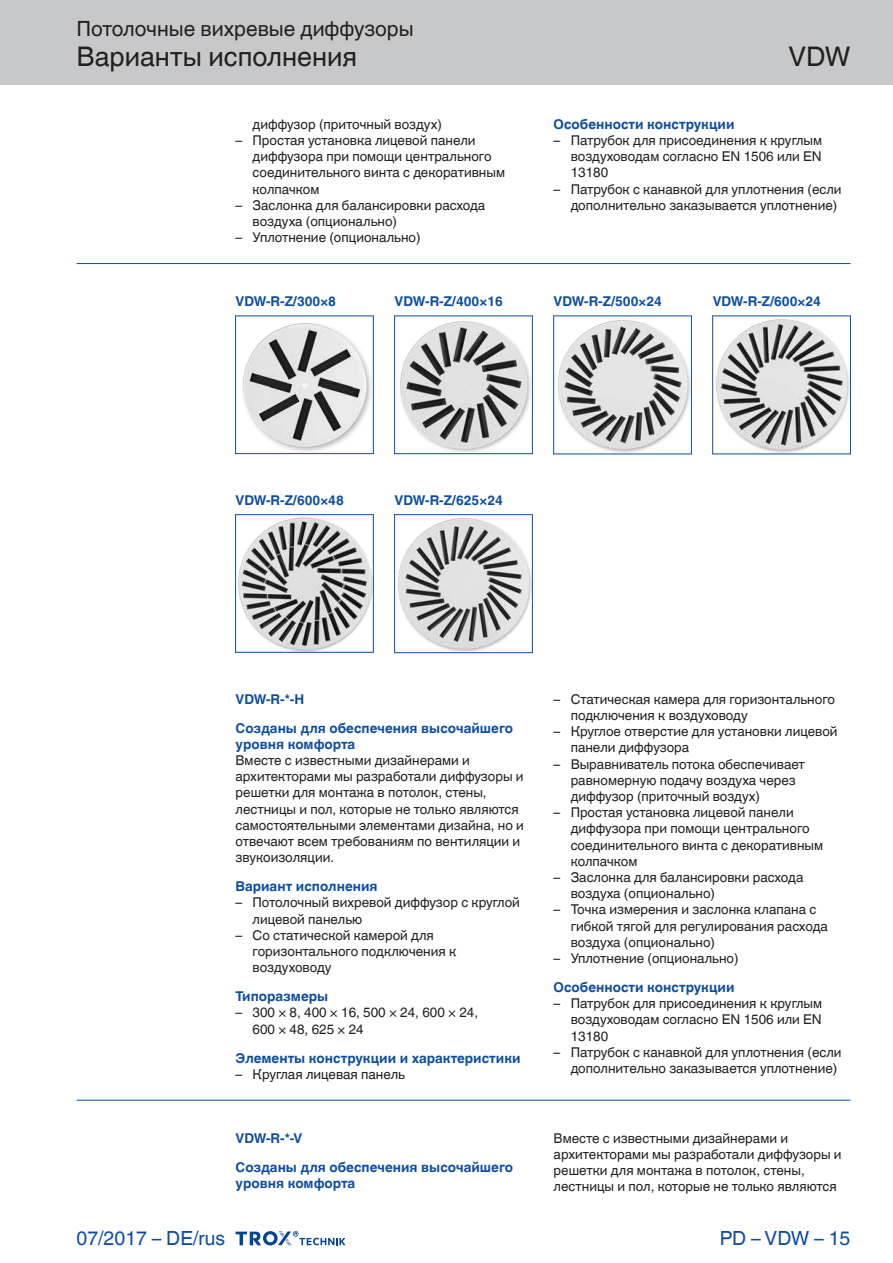
<style>
.page{position:relative;width:893px;height:1263px;background:#fff}
.page>*{position:absolute;margin:0;border:0;box-sizing:border-box;transform-origin:0 0}
.t1{font:27px "TROX Helvetica";color:#231f20}
.t2{font:21px "TROX Helvetica";color:#231f20}
.t3{font:19.5px "TROX Helvetica";color:#0d4da1}
.t4{font:13.5px/16.2px "TROX Helvetica";color:#231f20}
.t5{font:700 13.5px/29px "TROX Helvetica";color:#0d4da1}
</style>
<div class="page">
<div style="left:0;top:0;width:893px;height:85px;background:#c7c8ca"></div>
<svg style="left:236px;top:1231px;width:110px;height:15px"></svg>
<hr style="left:77px;top:263px;width:773px;height:1px;background:#0d4da1">
<hr style="left:77px;top:1100px;width:773px;height:1px;background:#0d4da1">
<img style="left:236px;top:316px;width:137px;height:137px">
<hr style="left:235px;top:315px;width:1px;height:139px;background:#0d4da1">
<hr style="left:373px;top:315px;width:1px;height:139px;background:#0d4da1">
<hr style="left:235px;top:315px;width:138px;height:1px;background:#0d4da1">
<hr style="left:235px;top:453px;width:138px;height:1px;background:#0d4da1">
<img style="left:395px;top:316px;width:137px;height:137px">
<hr style="left:394px;top:315px;width:1px;height:139px;background:#0d4da1">
<hr style="left:532px;top:315px;width:1px;height:139px;background:#0d4da1">
<hr style="left:394px;top:315px;width:138px;height:1px;background:#0d4da1">
<hr style="left:394px;top:453px;width:138px;height:1px;background:#0d4da1">
<img style="left:713px;top:316px;width:137px;height:137px">
<hr style="left:712px;top:315px;width:1px;height:139px;background:#0d4da1">
<hr style="left:850px;top:315px;width:1px;height:139px;background:#0d4da1">
<hr style="left:712px;top:315px;width:138px;height:1px;background:#0d4da1">
<hr style="left:712px;top:453px;width:138px;height:1px;background:#0d4da1">
<img style="left:554px;top:316px;width:137px;height:138px">
<hr style="left:553px;top:315px;width:1px;height:139px;background:#0d4da1">
<hr style="left:691px;top:315px;width:1px;height:139px;background:#0d4da1">
<hr style="left:553px;top:315px;width:138px;height:1px;background:#0d4da1">
<hr style="left:553px;top:454px;width:138px;height:1px;background:#0d4da1">
<img style="left:236px;top:515px;width:137px;height:137px">
<hr style="left:235px;top:514px;width:1px;height:139px;background:#0d4da1">
<hr style="left:373px;top:514px;width:1px;height:139px;background:#0d4da1">
<hr style="left:235px;top:514px;width:138px;height:1px;background:#0d4da1">
<hr style="left:235px;top:652px;width:138px;height:1px;background:#0d4da1">
<img style="left:395px;top:515px;width:137px;height:137px">
<hr style="left:394px;top:514px;width:1px;height:139px;background:#0d4da1">
<hr style="left:532px;top:514px;width:1px;height:139px;background:#0d4da1">
<hr style="left:394px;top:514px;width:138px;height:1px;background:#0d4da1">
<hr style="left:394px;top:652px;width:138px;height:1px;background:#0d4da1">
<h2 class="t2" style="left:77px;top:17px;width:339px">Потолочные вихревые диффузоры</h2>
<h1 class="t1" style="left:77px;top:41px;width:282px">Варианты исполнения</h1>
<p class="t4" style="left:253px;top:116px;width:191px">диффузор (приточный воздух)</p>
<p class="t4" style="left:253px;top:132px;width:254px;text-indent:-17px">– Простая установка лицевой панели диффузора при помощи центрального соединительного винта с декоративным колпачком</p>
<p class="t4" style="left:253px;top:197px;width:234px;text-indent:-17px">– Заслонка для балансировки расхода воздуха (опционально)</p>
<p class="t4" style="left:236px;top:229px;width:187px">– Уплотнение (опционально)</p>
<h1 class="t1" style="left:788px;top:41px;width:64px">VDW</h1>
<p class="t5" style="left:554px;top:110px;width:182px">Особенности конструкции</p>
<p class="t4" style="left:571px;top:132px;width:253px;text-align:justify;text-indent:-17px">– Патрубок для присоединения к круглым воздуховодам согласно EN 1506 или EN 13180</p>
<p class="t4" style="left:571px;top:181px;width:272px;text-indent:-17px">– Патрубок с канавкой для уплотнения (если дополнительно заказывается уплотнение)</p>
<p class="t5" style="left:236px;top:287px;width:102px">VDW-R-Z/300×8</p>
<p class="t5" style="left:395px;top:287px;width:110px">VDW-R-Z/400×16</p>
<p class="t5" style="left:554px;top:287px;width:110px">VDW-R-Z/500×24</p>
<p class="t5" style="left:713px;top:287px;width:110px">VDW-R-Z/600×24</p>
<p class="t5" style="left:236px;top:486px;width:110px">VDW-R-Z/600×48</p>
<p class="t5" style="left:395px;top:486px;width:110px">VDW-R-Z/625×24</p>
<p class="t5" style="left:236px;top:685px;width:279px">VDW-R-*-H<br>Созданы для обеспечения высочайшего</p>
<p class="t5" style="left:236px;top:730px;width:121px">уровня комфорта</p>
<p class="t4" style="left:236px;top:752px;width:290px">Вместе с известными дизайнерами и архитекторами мы разработали диффузоры и решетки для монтажа в потолок, стены, лестницы и пол, которые не только являются самостоятельными элементами дизайна, но и отвечают всем требованиям по вентиляции и звукоизоляции.</p>
<p class="t5" style="left:236px;top:872px;width:144px">Вариант исполнения</p>
<p class="t4" style="left:253px;top:895px;width:269px;text-indent:-17px">– Потолочный вихревой диффузор с круглой лицевой панелью</p>
<p class="t4" style="left:253px;top:927px;width:205px;text-indent:-17px">– Со статической камерой для горизонтального подключения к воздуховоду</p>
<p class="t5" style="left:236px;top:982px;width:94px">Типоразмеры</p>
<p class="t4" style="left:253px;top:1005px;width:227px;text-indent:-17px">– 300 × 8, 400 × 16, 500 × 24, 600 × 24,<br>600 × 48, 625 × 24</p>
<p class="t5" style="left:236px;top:1043px;width:286px">Элементы конструкции и характеристики</p>
<p class="t4" style="left:236px;top:1066px;width:171px">– Круглая лицевая панель</p>
<p class="t5" style="left:236px;top:1124px;width:279px">VDW-R-*-V<br>Созданы для обеспечения высочайшего</p>
<p class="t5" style="left:236px;top:1169px;width:121px">уровня комфорта</p>
<h3 class="t3" style="left:77px;top:1227px;width:150px">07/2017 – DE/rus</h3>
<p class="t4" style="left:571px;top:691px;width:266px;text-indent:-17px">– Статическая камера для горизонтального подключения к воздуховоду</p>
<p class="t4" style="left:571px;top:723px;width:268px;text-indent:-17px">– Круглое отверстие для установки лицевой панели диффузора</p>
<p class="t4" style="left:571px;top:756px;width:236px;text-indent:-17px">– Выравниватель потока обеспечивает равномерную подачу воздуха через диффузор (приточный воздух)</p>
<p class="t4" style="left:571px;top:804px;width:254px;text-indent:-17px">– Простая установка лицевой панели диффузора при помощи центрального соединительного винта с декоративным колпачком</p>
<p class="t4" style="left:571px;top:869px;width:234px;text-indent:-17px">– Заслонка для балансировки расхода воздуха (опционально)</p>
<p class="t4" style="left:571px;top:901px;width:259px;text-indent:-17px">– Точка измерения и заслонка клапана с гибкой тягой для регулирования расхода воздуха (опционально)</p>
<p class="t4" style="left:554px;top:950px;width:187px">– Уплотнение (опционально)</p>
<p class="t5" style="left:554px;top:973px;width:182px">Особенности конструкции</p>
<p class="t4" style="left:571px;top:995px;width:253px;text-align:justify;text-indent:-17px">– Патрубок для присоединения к круглым воздуховодам согласно EN 1506 или EN 13180</p>
<p class="t4" style="left:571px;top:1044px;width:272px;text-indent:-17px">– Патрубок с канавкой для уплотнения (если дополнительно заказывается уплотнение)</p>
<p class="t4" style="left:554px;top:1130px;width:289px">Вместе с известными дизайнерами и архитекторами мы разработали диффузоры и решетки для монтажа в потолок, стены, лестницы и пол, которые не только являются</p>
<h3 class="t3" style="left:720px;top:1227px;width:132px">PD – VDW – 15</h3>
</div>
